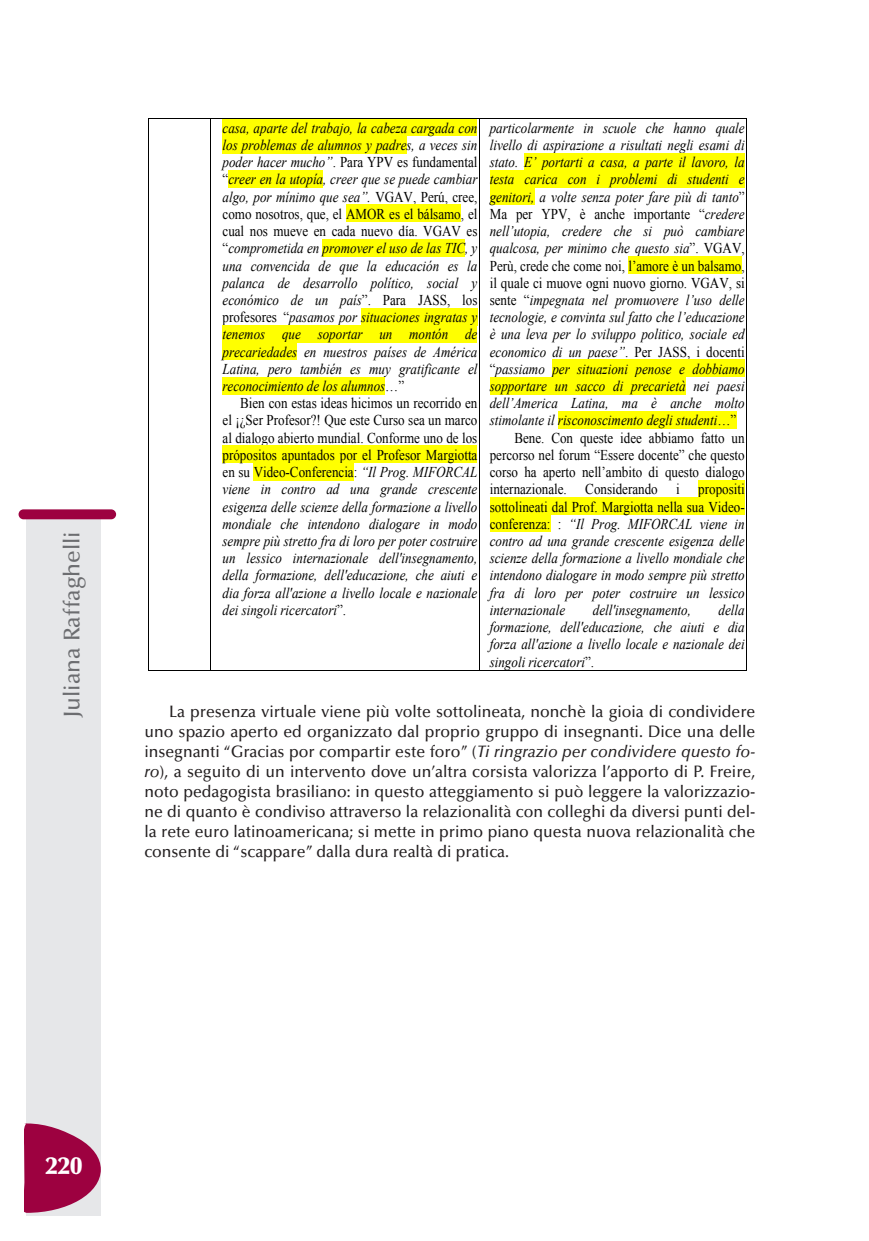
<style>
.page{position:relative;width:869px;height:1241px;background:#fff}
.page>*{position:absolute;margin:0;border:0;box-sizing:border-box;transform-origin:0 0}
.t1{font:900 24.5px "Optima";color:#fff}
.t2{font:500 22.75px "Optima";color:#6c6d70}
.t3{font:500 16.62px/19.9px "Optima";color:#231f20;text-align:justify;scale:.95 1}
.t4{font:italic 15.05px/17.2px "Times New Roman";color:#000;text-align:justify;scale:.87 1}
.t5{font:15.05px "Times New Roman";color:#000;scale:.87 1}
.s1{font-style:italic}
.s2{font-style:normal}
</style>
<div class="page">
<div style="left:27px;top:517px;width:74px;height:698px;background:#e6e7e9"></div>
<div style="left:19px;top:509px;width:97px;height:10px;background:#9d0140;border-radius:5px"></div>
<svg style="left:24px;top:1122px;width:77px;height:90px"></svg>
<div style="left:222px;top:119px;width:255px;height:17px;background:#ff0"></div>
<div style="left:222px;top:136px;width:184px;height:17px;background:#ff0"></div>
<div style="left:228px;top:170px;width:95px;height:17px;background:#ff0"></div>
<div style="left:346px;top:205px;width:114px;height:17px;background:#ff0"></div>
<div style="left:322px;top:239px;width:143px;height:17px;background:#ff0"></div>
<div style="left:361px;top:308px;width:116px;height:17px;background:#ff0"></div>
<div style="left:222px;top:325px;width:255px;height:17px;background:#ff0"></div>
<div style="left:222px;top:342px;width:75px;height:18px;background:#ff0"></div>
<div style="left:222px;top:377px;width:163px;height:17px;background:#ff0"></div>
<div style="left:222px;top:446px;width:255px;height:17px;background:#ff0"></div>
<div style="left:254px;top:463px;width:99px;height:17px;background:#ff0"></div>
<div style="left:524px;top:153px;width:220px;height:17px;background:#ff0"></div>
<div style="left:489px;top:170px;width:255px;height:18px;background:#ff0"></div>
<div style="left:489px;top:188px;width:45px;height:17px;background:#ff0"></div>
<div style="left:628px;top:256px;width:113px;height:18px;background:#ff0"></div>
<div style="left:552px;top:360px;width:192px;height:17px;background:#ff0"></div>
<div style="left:489px;top:377px;width:196px;height:17px;background:#ff0"></div>
<div style="left:557px;top:411px;width:179px;height:17px;background:#ff0"></div>
<div style="left:698px;top:480px;width:46px;height:17px;background:#ff0"></div>
<div style="left:489px;top:497px;width:255px;height:17px;background:#ff0"></div>
<div style="left:489px;top:514px;width:61px;height:18px;background:#ff0"></div>
<hr style="left:149px;top:118px;width:61px;height:1px;background:#000">
<hr style="left:210px;top:118px;width:269px;height:1px;background:#000">
<hr style="left:479px;top:118px;width:267px;height:1px;background:#000">
<hr style="left:148px;top:119px;width:1px;height:550px;background:#000">
<hr style="left:149px;top:669px;width:61px;height:1px;background:#000">
<hr style="left:210px;top:119px;width:1px;height:550px;background:#000">
<hr style="left:210px;top:669px;width:269px;height:1px;background:#000">
<hr style="left:479px;top:119px;width:1px;height:550px;background:#000">
<hr style="left:479px;top:669px;width:267px;height:1px;background:#000">
<hr style="left:746px;top:119px;width:1px;height:550px;background:#000">
<p class="t2" style="left:63px;top:718px;width:188px;rotate:-90deg">Juliana Raffaghelli</p>
<p class="t4" style="left:222px;top:119px;width:294px">casa, aparte del trabajo, la cabeza cargada con</p>
<p class="t4" style="left:222px;top:136px;width:294px">los problemas de alumnos y padres, a veces sin</p>
<p class="t5" style="left:222px;top:154px;width:294px"><span class="s1">poder hacer mucho”</span>. Para YPV es fundamental</p>
<p class="t4" style="left:222px;top:171px;width:294px"><span class="s2">“</span>creer en la utopía, creer que se puede cambiar</p>
<p class="t4" style="left:222px;top:188px;width:294px">algo, por mínimo que sea”. <span class="s2">VGAV, Perú, cree,</span></p>
<p class="t5" style="left:222px;top:205px;width:294px">como nosotros, que, el AMOR es el bálsamo, el</p>
<p class="t5" style="left:222px;top:223px;width:294px">cual nos mueve en cada nuevo día. VGAV es</p>
<p class="t4" style="left:222px;top:239px;width:294px"><span class="s2">“</span>comprometida en promover el uso de las TIC, y</p>
<p class="t4" style="left:222px;top:257px;width:294px">una convencida de que la educación es la</p>
<p class="t4" style="left:222px;top:274px;width:294px">palanca de desarrollo político, social y</p>
<p class="t4" style="left:222px;top:291px;width:294px">económico de un país<span class="s2">”. Para JASS, los</span></p>
<p class="t4" style="left:222px;top:308px;width:294px"><span class="s2">profesores “</span>pasamos por situaciones ingratas y</p>
<p class="t4" style="left:222px;top:326px;width:294px">tenemos que soportar un montón de</p>
<p class="t4" style="left:222px;top:343px;width:294px">precariedades en nuestros países de América</p>
<p class="t4" style="left:222px;top:360px;width:294px">Latina, pero también es muy gratificante el</p>
<p class="t4" style="left:222px;top:377px;width:210px">reconocimiento de los alumnos<span class="s2">…”</span></p>
<p class="t5" style="left:240px;top:395px;width:274px">Bien con estas ideas hicimos un recorrido en</p>
<p class="t5" style="left:222px;top:412px;width:294px">el ¡¿Ser Profesor?! Que este Curso sea un marco</p>
<p class="t5" style="left:222px;top:429px;width:294px">al dialogo abierto mundial. Conforme uno de los</p>
<p class="t5" style="left:222px;top:446px;width:294px">própositos apuntados por el Profesor Margiotta</p>
<p class="t5" style="left:222px;top:463px;width:294px">en su Video-Conferencia: <span class="s1">“Il Prog. MIFORCAL</span></p>
<p class="t4" style="left:222px;top:480px;width:294px">viene in contro ad una grande crescente</p>
<p class="t4" style="left:222px;top:498px;width:294px">esigenza delle scienze della formazione a livello</p>
<p class="t4" style="left:222px;top:515px;width:294px">mondiale che intendono dialogare in modo</p>
<p class="t4" style="left:222px;top:532px;width:294px">sempre più stretto fra di loro per poter costruire</p>
<p class="t4" style="left:222px;top:549px;width:294px">un lessico internazionale dell'insegnamento,</p>
<p class="t4" style="left:222px;top:566px;width:294px">della formazione, dell'educazione, che aiuti e</p>
<p class="t4" style="left:222px;top:584px;width:294px">dia forza all'azione a livello locale e nazionale</p>
<p class="t4" style="left:222px;top:601px;width:143px">dei singoli ricercatori<span class="s2">”.</span></p>
<p class="t4" style="left:489px;top:119px;width:294px">particolarmente in scuole che hanno quale</p>
<p class="t4" style="left:489px;top:136px;width:294px">livello di aspirazione a risultati negli esami di</p>
<p class="t4" style="left:489px;top:153px;width:294px">stato. E’ portarti a casa, a parte il lavoro, la</p>
<p class="t4" style="left:489px;top:171px;width:294px">testa carica con i problemi di studenti e</p>
<p class="t4" style="left:489px;top:188px;width:294px">genitori, a volte senza poter fare più di tanto<span class="s2">”</span></p>
<p class="t5" style="left:489px;top:205px;width:294px">Ma per YPV, è anche importante “<span class="s1">credere</span></p>
<p class="t4" style="left:489px;top:222px;width:294px">nell’utopia, credere che si può cambiare</p>
<p class="t4" style="left:489px;top:239px;width:294px">qualcosa, per minimo che questo sia<span class="s2">”. VGAV,</span></p>
<p class="t5" style="left:489px;top:257px;width:294px">Perù, crede che come noi, l’amore è un balsamo,</p>
<p class="t5" style="left:489px;top:274px;width:294px">il quale ci muove ogni nuovo giorno. VGAV, si</p>
<p class="t4" style="left:489px;top:291px;width:294px"><span class="s2">sente “</span>impegnata nel promuovere l’uso delle</p>
<p class="t4" style="left:489px;top:308px;width:294px">tecnologie, e convinta sul fatto che l’educazione</p>
<p class="t4" style="left:489px;top:326px;width:294px">è una leva per lo sviluppo politico, sociale ed</p>
<p class="t4" style="left:489px;top:343px;width:294px">economico di un paese”<span class="s2">. Per JASS, i docenti</span></p>
<p class="t4" style="left:489px;top:360px;width:294px"><span class="s2">“</span>passiamo per situazioni penose e dobbiamo</p>
<p class="t4" style="left:489px;top:377px;width:294px">sopportare un sacco di precarietà nei paesi</p>
<p class="t4" style="left:489px;top:394px;width:294px">dell’America Latina, ma è anche molto</p>
<p class="t4" style="left:489px;top:412px;width:285px">stimolante il risconoscimento degli studenti<span class="s2">…”</span></p>
<p class="t5" style="left:514px;top:429px;width:266px">Bene. Con queste idee abbiamo fatto un</p>
<p class="t5" style="left:489px;top:446px;width:294px">percorso nel forum “Essere docente” che questo</p>
<p class="t5" style="left:489px;top:463px;width:294px">corso ha aperto nell’ambito di questo dialogo</p>
<p class="t5" style="left:489px;top:481px;width:294px">internazionale. Considerando i propositi</p>
<p class="t5" style="left:489px;top:498px;width:294px">sottolineati dal Prof. Margiotta nella sua Video-</p>
<p class="t4" style="left:489px;top:515px;width:294px"><span class="s2">conferenza: :</span> “Il Prog. MIFORCAL viene in</p>
<p class="t4" style="left:489px;top:532px;width:294px">contro ad una grande crescente esigenza delle</p>
<p class="t4" style="left:489px;top:549px;width:294px">scienze della formazione a livello mondiale che</p>
<p class="t4" style="left:489px;top:566px;width:294px">intendono dialogare in modo sempre più stretto</p>
<p class="t4" style="left:489px;top:584px;width:294px">fra di loro per poter costruire un lessico</p>
<p class="t4" style="left:489px;top:601px;width:88px">internazionale</p>
<p class="t4" style="left:592px;top:601px;width:114px">dell'insegnamento,</p>
<p class="t4" style="left:489px;top:601px;width:294px;text-indent:229px">della formazione, dell'educazione, che aiuti e dia forza all'azione a livello locale e nazionale dei singoli ricercatori<span class="s2">”.</span></p>
<p class="t3" style="left:144px;top:703px;width:644px;text-indent:25px">La presenza virtuale viene più volte sottolineata, nonchè la gioia di condividere uno spazio aperto ed organizzato dal proprio gruppo di insegnanti. Dice una delle insegnanti “Gracias por compartir este foro” (<span class="s1">Ti ringrazio per condividere questo fo&shy;ro</span>), a seguito di un intervento dove un’altra corsista valorizza l’apporto di P. Freire, noto pedagogista brasiliano: in questo atteggiamento si può leggere la valorizzazio&shy;ne di quanto è condiviso attraverso la relazionalità con colleghi da diversi punti del&shy;la rete euro latinoamericana; si mette in primo piano questa nuova relazionalità che consente di “scappare” dalla dura realtà di pratica.</p>
<p class="t1" style="left:45px;top:1155px;width:38px">220</p>
</div>
